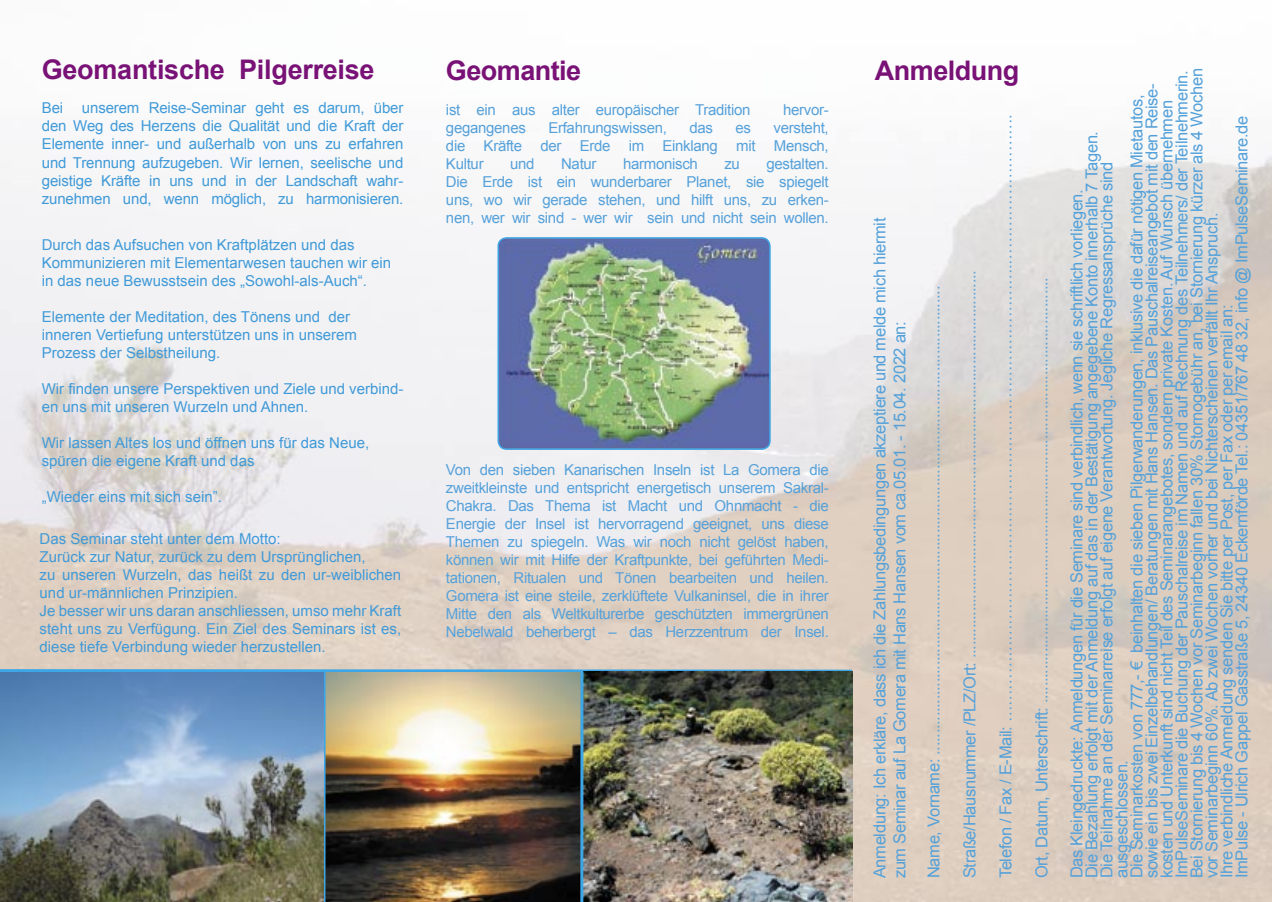
<style>
.page{position:relative;width:1272px;height:902px;background:#fff}
.page>*{position:absolute;margin:0;border:0;box-sizing:border-box;transform-origin:0 0}
.t1{font:700 27px "Arial";letter-spacing:-.01em;color:#791276}
.t2{font:16.5px/15px "Arial";letter-spacing:-.02em;color:#54a1da}
.t3{font:15px/18px "Arial";color:#409ad8}
.t4{font:15px/18px "Arial";letter-spacing:-.02em;color:#56a1da;text-align:justify}
</style>
<div class="page">
<img style="left:0;top:162px;width:741px;height:739px">
<img style="left:741px;top:155px;width:530px;height:746px">
<img style="left:497px;top:237px;width:273px;height:213px">
<svg style="left:0;top:669px;width:852px;height:3px;background:#54abe0"></svg>
<img style="left:325px;top:672px;width:255px;height:229px">
<img style="left:584px;top:671px;width:268px;height:230px">
<hr style="left:173px;top:671px;width:3px;height:230px;background:#3ca6e6">
<hr style="left:322px;top:670px;width:3px;height:231px;background:#3ca6e6">
<hr style="left:580px;top:671px;width:3px;height:230px;background:#3ca6e6">
<img style="left:0;top:672px;width:323px;height:229px">
<h1 class="t1" style="left:42px;top:51px;width:334px">Geomantische Pilgerreise</h1>
<p class="t3" style="left:42px;top:99px;width:363px;text-align:justify">Bei unserem Reise-Seminar geht es darum, über den Weg des Herzens die Qualität und die Kraft der Elemente inner- und außerhalb von uns zu erfahren und Trennung aufzugeben. Wir lernen, seelische und geistige Kräfte in uns und in der Landschaft wahr&shy;zunehmen und, wenn möglich, zu harmonisieren.</p>
<p class="t3" style="left:42px;top:235px;width:351px">Durch das Aufsuchen von Kraftplätzen und das<br>Kommunizieren mit Elementarwesen tauchen wir ein in das neue Bewusstsein des „Sowohl-als-Auch“.</p>
<p class="t3" style="left:42px;top:307px;width:317px">Elemente der Meditation, des Tönens und der inneren Vertiefung unterstützen uns in unserem<br>Prozess der Selbstheilung.</p>
<p class="t3" style="left:42px;top:379px;width:363px">Wir finden unsere Perspektiven und Ziele und verbind&shy;en uns mit unseren Wurzeln und Ahnen.</p>
<p class="t3" style="left:42px;top:433px;width:329px">Wir lassen Altes los und öffnen uns für das Neue, spüren die eigene Kraft und das</p>
<p class="t3" style="left:42px;top:487px;width:182px">„Wieder eins mit sich sein”.</p>
<p class="t3" style="left:40px;top:529px;width:363px">Das Seminar steht unter dem Motto:<br>Zurück zur Natur, zurück zu dem Ursprünglichen,<br>zu unseren Wurzeln, das heißt zu den ur-weiblichen und ur-männlichen Prinzipien.<br>Je besser wir uns daran anschliessen, umso mehr Kraft steht uns zu Verfügung. Ein Ziel des Seminars ist es, diese tiefe Verbindung wieder herzustellen.</p>
<h1 class="t1" style="left:446px;top:52px;width:137px">Geomantie</h1>
<p class="t4" style="left:446px;top:100px;width:306px">ist ein aus alter europäischer Tradition</p>
<p class="t4" style="left:783px;top:100px;width:47px">hervor-</p>
<p class="t4" style="left:446px;top:118px;width:81px">gegangenes</p>
<p class="t4" style="left:548px;top:118px;width:120px">Erfahrungswissen,</p>
<p class="t4" style="left:689px;top:118px;width:25px">das</p>
<p class="t4" style="left:735px;top:118px;width:17px">es</p>
<p class="t4" style="left:446px;top:118px;width:384px;text-indent:327px">versteht, die Kräfte der Erde im Einklang mit Mensch, Kultur</p>
<p class="t4" style="left:446px;top:154px;width:384px;text-indent:320px">gestalten.<br>Die Erde ist ein wunderbarer Planet, sie spiegelt uns, wo wir gerade stehen, und hilft uns, zu erken&shy;nen, wer wir sind - wer wir sein und nicht sein wollen.</p>
<p class="t4" style="left:510px;top:154px;width:26px">und</p>
<p class="t4" style="left:561px;top:154px;width:37px">Natur</p>
<p class="t4" style="left:623px;top:154px;width:76px">harmonisch</p>
<p class="t4" style="left:724px;top:154px;width:17px">zu</p>
<p class="t4" style="left:446px;top:460px;width:384px">Von den sieben Kanarischen Inseln ist La Gomera die zweitkleinste und entspricht energetisch unserem Sakral-Chakra. Das Thema ist Macht und Ohnmacht - die Energie der Insel ist hervorragend geeignet, uns diese Themen zu spiegeln. Was wir noch nicht gelöst haben, können wir mit Hilfe der Kraftpunkte, bei geführten Medi&shy;tationen, Ritualen und Tönen bearbeiten und heilen.<br>Gomera ist eine steile, zerklüftete Vulkaninsel, die in ihrer Mitte den als Weltkulturerbe geschützten immergrünen Nebelwald beherbergt – das Herzzentrum der Insel.</p>
<h1 class="t1" style="left:874px;top:53px;width:146px">Anmeldung</h1>
<p class="t2" style="left:1084px;top:878px;width:811px;rotate:-90deg">Die Bezahlung erfolgt mit der Anmeldung auf das in der Bestätigung angegebene Konto innerhalb 7 Tagen.<br>Die Teilnahme an der Seminarreise erfolgt auf eigene Verantwortung. Jegliche Regressansprüche sind ausgeschlossen.<br>Die Seminarkosten von 777,- € beinhalten die sieben Pilgerwanderungen, inklusive die dafür nötigen Mietautos, sowie ein bis zwei Einzelbehandlungen/ Beratungen mit Hans Hansen. Das Pauschalreiseangebot mit den Reise&shy;kosten und Unterkunft sind nicht Teil des Seminarangebotes, sondern private Kosten. Auf Wunsch übernehmen ImPulseSeminare die Buchung der Pauschalreise im Namen und auf Rechnung des Teilnehmers/ der Teilnehmerin.<br>Bei Stornierung bis 4 Wochen vor Seminarbeginn fallen 30% Stornogebühr an, bei Stornierung kürzer als 4 Wochen vor Seminarbeginn 60%. Ab zwei Wochen vorher und bei Nichterscheinen verfällt Ihr Anspruch.<br>Ihre verbindliche Anmeldung senden Sie bitte per Post, per Fax oder per email an:<br>ImPulse - Ulrich Gappel Gasstraße 5, 24340 Eckernförde Tel.: 04351/767 48 32, info @ ImPulseSeminare.de</p>
<p class="t2" style="left:916px;top:878px;width:765px;line-height:35.7px;rotate:-90deg">Name, Vorname: ..............................................................................................................<br>Straße/Hausnummer /PLZ/Ort: ...........................................................................................<br>Telefon / Fax / E-Mail: ………………………………………………………………………….……………………….<br>Ort, Datum, Unterschrift: ....................................................................................................<br>Das Kleingedruckte: Anmeldungen für die Seminare sind verbindlich, wenn sie schriftlich vorliegen.</p>
<p class="t2" style="left:870px;top:878px;width:662px;line-height:19.8px;rotate:-90deg">Anmeldung: Ich erkläre, dass ich die Zahlungsbedingungen akzeptiere und melde mich hiermit zum Seminar auf La Gomera mit Hans Hansen vom ca.05.01. - 15.04. 2022 an:</p>
</div>
